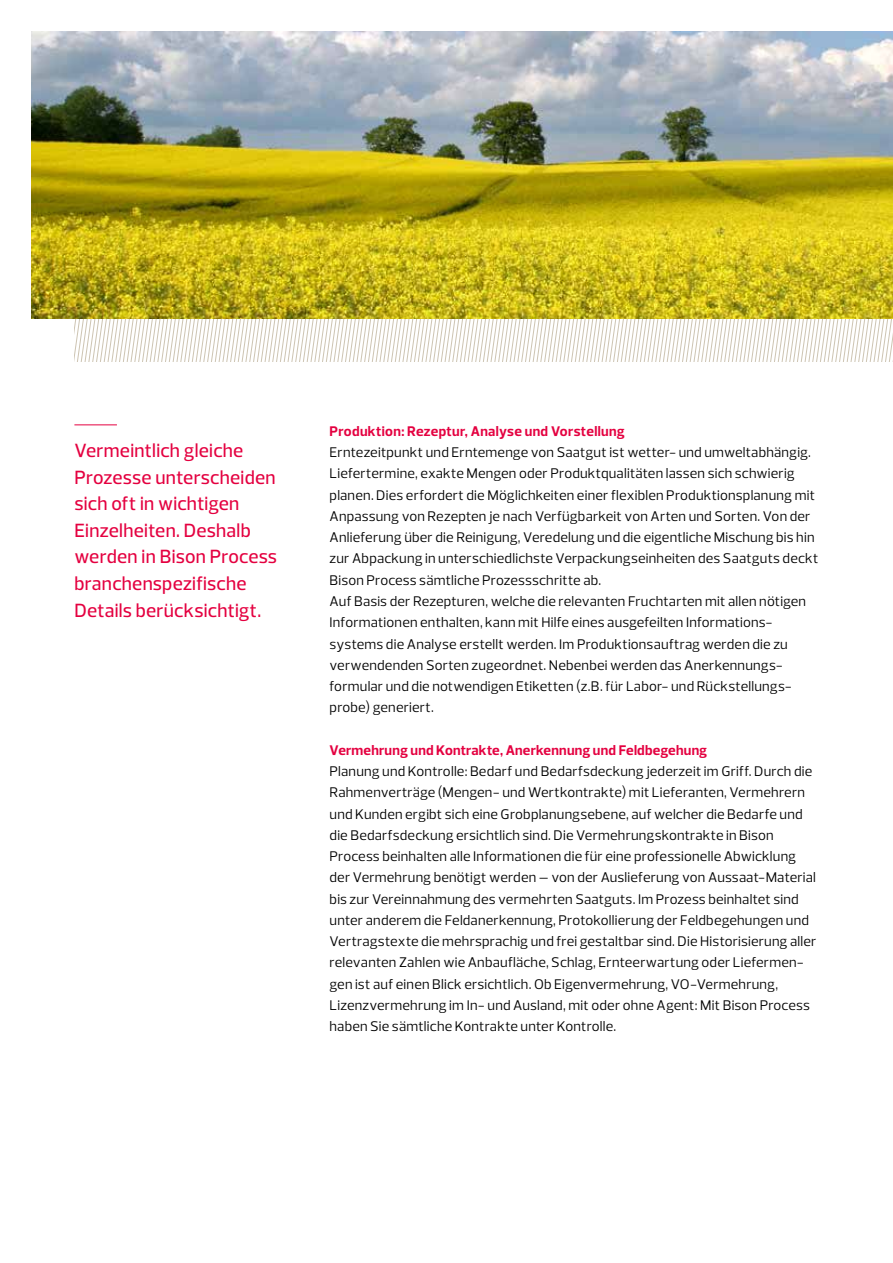
<style>
.page{position:relative;width:893px;height:1263px;background:#fff}
.page>*{position:absolute;margin:0;border:0;box-sizing:border-box;transform-origin:0 0}
.Subline_rot_13pt__Li{font:500 19.5px/26.5px "Prelo";letter-spacing:.015em;color:#e40040}
.Copy_schwarz_9_5pt{font:14.25px/21.3px "Prelo";letter-spacing:.015em;color:#000}
.Copy_schwarz_9_5pt-2{font:700 14.25px "Prelo";letter-spacing:.015em;color:#e40040}
.s1{font-weight:700;color:#e40040}
</style>
<div class="page">
<svg style="left:74px;top:319px;width:308px;height:42px"></svg>
<svg style="left:382px;top:319px;width:511px;height:42px"></svg>
<img style="left:32px;top:32px;width:861px;height:287px">
<hr style="left:74px;top:424px;width:43px;height:1px;background:#e40040">
<p class="Subline_rot_13pt__Li" style="left:74px;top:437px;width:204px">Vermeintlich gleiche<br>Prozesse unterscheiden sich oft in wichtigen<br>Einzelheiten. Deshalb werden in Bison Process branchenspezifische<br>Details berücksichtigt.</p>
<p class="Copy_schwarz_9_5pt" style="left:330px;top:420px;width:490px"><span class="s1">Produktion: Rezeptur, Analyse und Vorstellung<br></span>Erntezeitpunkt und Erntemenge von Saatgut ist wetter- und umweltabhängig.<br>Liefertermine, exakte Mengen oder Produktqualitäten lassen sich schwierig planen. Dies erfordert die Möglichkeiten einer flexiblen Produktionsplanung mit Anpassung von Rezepten je nach Verfügbarkeit von Arten und Sorten. Von der Anlieferung über die Reinigung, Veredelung und die eigentliche Mischung bis hin zur Abpackung in unterschiedlichste Verpackungseinheiten des Saatguts deckt Bison Process sämtliche Prozessschritte ab.</p>
<p class="Copy_schwarz_9_5pt" style="left:330px;top:591px;width:478px">Auf Basis der Rezepturen, welche die relevanten Fruchtarten mit allen nötigen Informationen enthalten, kann mit Hilfe eines ausgefeilten Informations&shy;systems die Analyse erstellt werden. Im Produktionsauftrag werden die zu verwendenden Sorten zugeordnet. Nebenbei werden das Anerkennungs&shy;formular und die notwendigen Etiketten (z.B. für Labor- und Rückstellungs&shy;probe) generiert.</p>
<p class="Copy_schwarz_9_5pt-2" style="left:330px;top:741px;width:379px">Vermehrung und Kontrakte, Anerkennung und Feldbegehung</p>
<p class="Copy_schwarz_9_5pt" style="left:330px;top:761px;width:488px">Planung und Kontrolle: Bedarf und Bedarfsdeckung jederzeit im Griff. Durch die Rahmenverträge (Mengen- und Wertkontrakte) mit Lieferanten, Vermehrern und Kunden ergibt sich eine Grobplanungsebene, auf welcher die Bedarfe und die Bedarfsdeckung ersichtlich sind. Die Vermehrungskontrakte in Bison Process beinhalten alle Informationen die für eine professionelle Abwicklung der Vermehrung benötigt werden – von der Auslieferung von Aussaat-Material bis zur Vereinnahmung des vermehrten Saatguts. Im Prozess beinhaltet sind unter anderem die Feldanerkennung, Protokollierung der Feldbegehungen und Vertragstexte die mehrsprachig und frei gestaltbar sind. Die Historisierung aller relevanten Zahlen wie Anbaufläche, Schlag, Ernteerwartung oder Liefermen&shy;gen ist auf einen Blick ersichtlich. Ob Eigenvermehrung, VO-Vermehrung, Lizenzvermehrung im In- und Ausland, mit oder ohne Agent: Mit Bison Process haben Sie sämtliche Kontrakte unter Kontrolle.</p>
</div>
